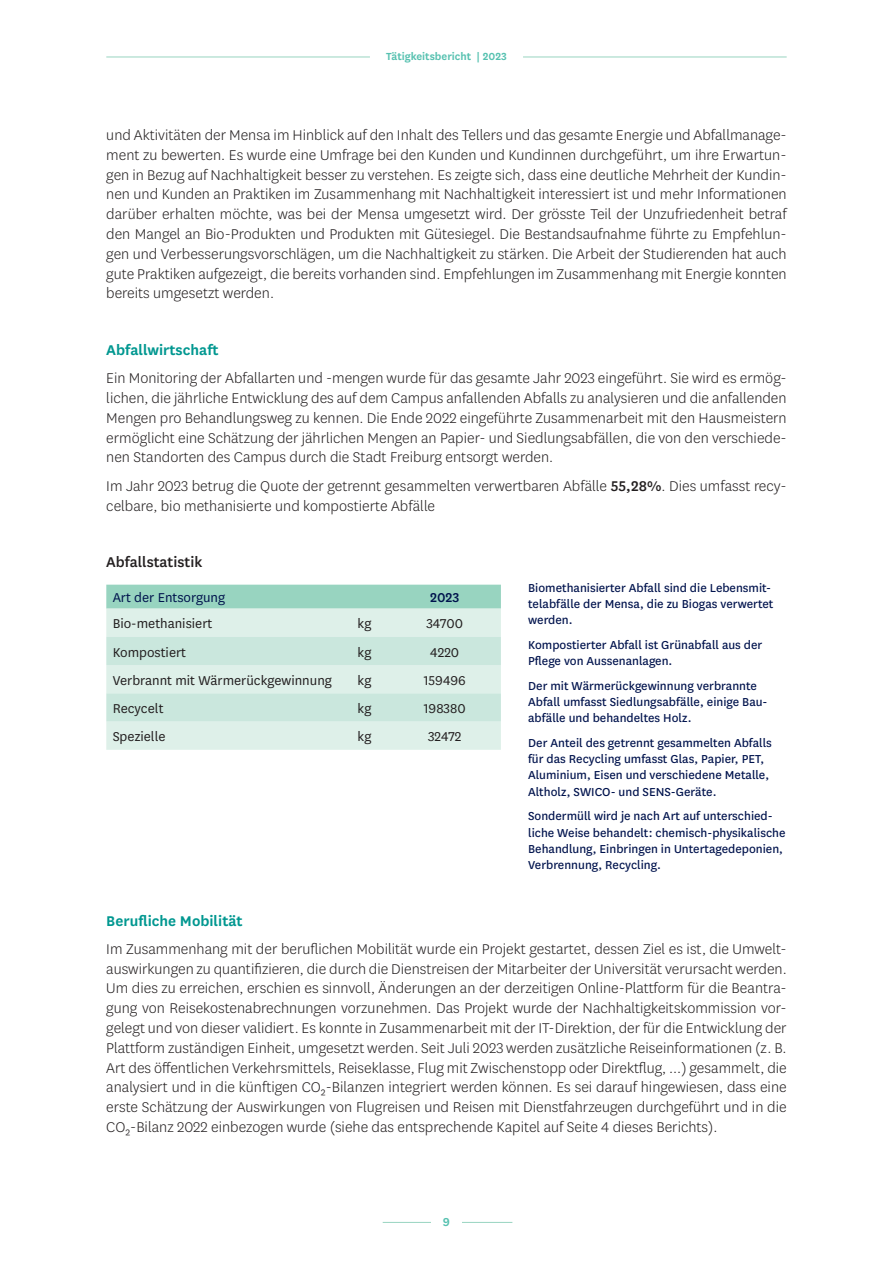
<style>
.page{position:relative;width:893px;height:1263px;background:#fff}
.page>*{position:absolute;margin:0;border:0;box-sizing:border-box;transform-origin:0 0}
.Textes{font:300 16.5px/19.8px "National Uni Fr";color:#231f20;text-align:justify}
.sous-titre{font:600 16.5px "National Uni Fr";color:#009790}
.Textes-2{font:500 16.5px "National Uni Fr";color:#231f20}
.Textes-3{font:15px "National Uni Fr";color:#231f20}
.Textes-4{font:15px "National Uni Fr";color:#00134d}
.Textes-5{font:500 15px "National Uni Fr";color:#00134d}
.Légendes{font:13.5px/16.2px "National Uni Fr";color:#00134d}
.t1{font:600 13.5px "National Uni Fr";color:#56c1b0}
.t2{font:600 12px "National Uni Fr";color:#56c1b0}
.s1{font-weight:500}
</style>
<div class="page">
<hr style="left:106px;top:57px;width:264px;height:1px;background:#98d4c0">
<hr style="left:523px;top:57px;width:264px;height:1px;background:#98d4c0">
<hr style="left:383px;top:1222px;width:129px;height:1px;background:#98d4c0">
<div style="left:431px;top:1216px;width:31px;height:21px;background:#fff"></div>
<div style="left:106px;top:585px;width:395px;height:24px;background:#98d4c0"></div>
<div style="left:106px;top:609px;width:395px;height:141px;background:#def0e9"></div>
<svg style="left:106px;top:637px;width:395px;height:84px;background:#d0eae1"></svg>
<p class="t2" style="left:386px;top:48px;width:122px">Tätigkeitsbericht | 2023</p>
<p class="Textes" style="left:106px;top:124px;width:682px">und Aktivitäten der Mensa im Hinblick auf den Inhalt des Tellers und das gesamte Energie und Abfallmanage&shy;ment zu bewerten. Es wurde eine Umfrage bei den Kunden und Kundinnen durchgeführt, um ihre Erwartun&shy;gen in Bezug auf Nachhaltigkeit besser zu verstehen. Es zeigte sich, dass eine deutliche Mehrheit der Kundin&shy;nen und Kunden an Praktiken im Zusammenhang mit Nachhaltigkeit interessiert ist und mehr Informationen darüber erhalten möchte, was bei der Mensa umgesetzt wird. Der grösste Teil der Unzufriedenheit betraf den Mangel an Bio-Produkten und Produkten mit Gütesiegel. Die Bestandsaufnahme führte zu Empfehlun&shy;gen und Verbesserungsvorschlägen, um die Nachhaltigkeit zu stärken. Die Arbeit der Studierenden hat auch gute Praktiken aufgezeigt, die bereits vorhanden sind. Empfehlungen im Zusammenhang mit Energie konnten bereits umgesetzt werden.</p>
<p class="sous-titre" style="left:106px;top:338px;width:114px">Abfallwirtschaft</p>
<p class="Textes" style="left:106px;top:368px;width:682px">Ein Monitoring der Abfallarten und -mengen wurde für das gesamte Jahr 2023 eingeführt. Sie wird es ermög&shy;lichen, die jährliche Entwicklung des auf dem Campus anfallenden Abfalls zu analysieren und die anfallenden Mengen pro Behandlungsweg zu kennen. Die Ende 2022 eingeführte Zusammenarbeit mit den Hausmeistern ermöglicht eine Schätzung der jährlichen Mengen an Papier- und Siedlungsabfällen, die von den verschiede&shy;nen Standorten des Campus durch die Stadt Freiburg entsorgt werden.</p>
<p class="Textes" style="left:106px;top:475px;width:682px">Im Jahr 2023 betrug die Quote der getrennt gesammelten verwertbaren Abfälle <span class="s1">55,28%</span>. Dies umfasst recy&shy;celbare, bio methanisierte und kompostierte Abfälle</p>
<p class="Textes-2" style="left:106px;top:551px;width:98px">Abfallstatistik</p>
<p class="Textes-4" style="left:113px;top:588px;width:114px">Art der Entsorgung</p>
<p class="Textes-5" style="left:430px;top:587px;width:31px">2023</p>
<p class="Textes-3" style="left:113px;top:614px;width:101px">Bio-methanisiert</p>
<p class="Textes-3" style="left:358px;top:614px;width:15px">kg</p>
<p class="Textes-3" style="left:426px;top:614px;width:38px">34700</p>
<p class="Textes-3" style="left:113px;top:642px;width:75px">Kompostiert</p>
<p class="Textes-3" style="left:358px;top:642px;width:15px">kg</p>
<p class="Textes-3" style="left:430px;top:642px;width:30px">4220</p>
<p class="Textes-3" style="left:113px;top:670px;width:221px">Verbrannt mit Wärmerückgewinnung</p>
<p class="Textes-3" style="left:358px;top:670px;width:15px">kg</p>
<p class="Textes-3" style="left:424px;top:670px;width:43px">159496</p>
<p class="Textes-3" style="left:113px;top:699px;width:52px">Recycelt</p>
<p class="Textes-3" style="left:358px;top:699px;width:15px">kg</p>
<p class="Textes-3" style="left:424px;top:699px;width:43px">198380</p>
<p class="Textes-3" style="left:113px;top:727px;width:54px">Spezielle</p>
<p class="Textes-3" style="left:358px;top:727px;width:15px">kg</p>
<p class="Textes-3" style="left:428px;top:727px;width:35px">32472</p>
<p class="Légendes" style="left:528px;top:579px;width:247px">Biomethanisierter Abfall sind die Lebensmit&shy;telabfälle der Mensa, die zu Biogas verwertet werden.</p>
<p class="Légendes" style="left:528px;top:636px;width:236px">Kompostierter Abfall ist Grünabfall aus der<br>Pflege von Aussenanlagen.</p>
<p class="Légendes" style="left:528px;top:677px;width:241px">Der mit Wärmerückgewinnung verbrannte<br>Abfall umfasst Siedlungsabfälle, einige Bau&shy;abfälle und behandeltes Holz.</p>
<p class="Légendes" style="left:528px;top:734px;width:245px">Der Anteil des getrennt gesammelten Abfalls für das Recycling umfasst Glas, Papier, PET, Aluminium, Eisen und verschiedene Metalle, Altholz, SWICO- und SENS-Geräte.</p>
<p class="Légendes" style="left:528px;top:807px;width:259px">Sondermüll wird je nach Art auf unterschied&shy;liche Weise behandelt: chemisch-physikalische Behandlung, Einbringen in Untertagedeponien, Verbrennung, Recycling.</p>
<p class="sous-titre" style="left:106px;top:909px;width:138px">Berufliche Mobilität</p>
<p class="Textes" style="left:106px;top:938px;width:682px">Im Zusammenhang mit der beruflichen Mobilität wurde ein Projekt gestartet, dessen Ziel es ist, die Umwelt&shy;auswirkungen zu quantifizieren, die durch die Dienstreisen der Mitarbeiter der Universität verursacht werden.<br>Um dies zu erreichen, erschien es sinnvoll, Änderungen an der derzeitigen Online-Plattform für die Beantra&shy;gung von Reisekostenabrechnungen vorzunehmen. Das Projekt wurde der Nachhaltigkeitskommission vor&shy;gelegt und von dieser validiert. Es konnte in Zusammenarbeit mit der IT-Direktion, der für die Entwicklung der Plattform zuständigen Einheit, umgesetzt werden. Seit Juli 2023 werden zusätzliche Reiseinformationen (z. B.<br>Art des öffentlichen Verkehrsmittels, Reiseklasse, Flug mit Zwischenstopp oder Direktflug, ...) gesammelt, die analysiert und in die künftigen CO2-Bilanzen integriert werden können. Es sei darauf hingewiesen, dass eine erste Schätzung der Auswirkungen von Flugreisen und Reisen mit Dienstfahrzeugen durchgeführt und in die CO2-Bilanz 2022 einbezogen wurde (siehe das entsprechende Kapitel auf Seite 4 dieses Berichts).</p>
<p class="t1" style="left:443px;top:1213px;width:9px">9</p>
</div>
